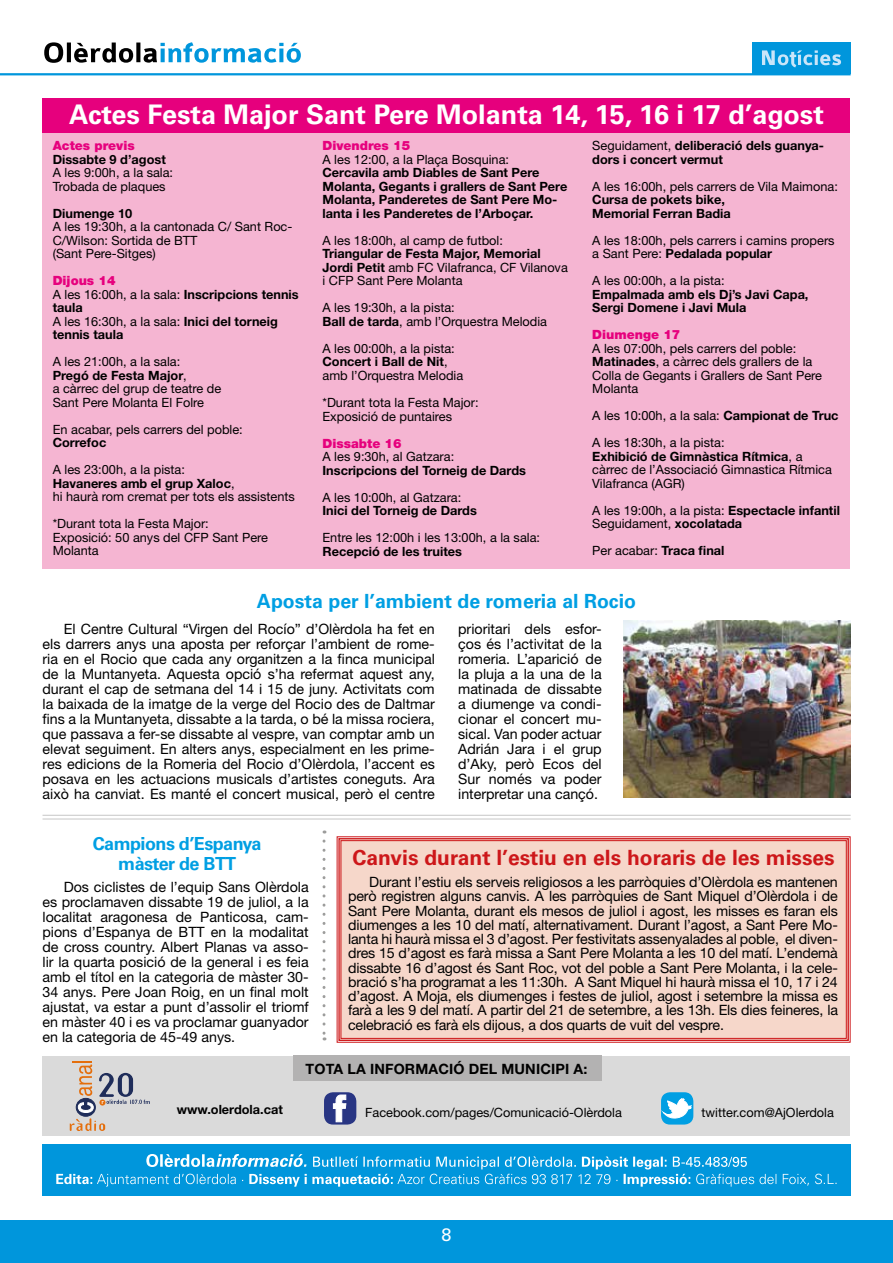
<style>
.page{position:relative;width:893px;height:1263px;background:#fff}
.page>*{position:absolute;margin:0;border:0;box-sizing:border-box;transform-origin:0 0}
.t1{font:700 27px "Univers";color:#fff}
.t2{font:700 21px "Univers";color:#cd171a}
.t3{font:700 19.5px "Univers";color:#009fe3}
.t4{font:700 18px/19.5px "Univers";letter-spacing:-.03em;color:#009fe3;text-align:center}
.t5{font:18px "Univers";color:#fff}
.t6{font:14.25px/15px "Helvetica Neue";color:#000;text-align:justify}
.t7{font:700 14.25px "Helvetica Neue";letter-spacing:.01em;color:#000}
.t8{font:12.75px/13.5px "Helvetica Neue";color:#000}
.t9{font:700 12.75px/13.5px "Helvetica Neue";color:#000}
.t10{font:900 12.75px "Helvetica Neue";color:#e6007d}
.s1{font-weight:900;color:#e6007d}
.s2{font-weight:400}
.s3{font-weight:700}
</style>
<div class="page">
<div style="left:0;top:1220px;width:893px;height:43px;background:#0096dc"></div>
<svg style="left:44px;top:42px;width:257px;height:21px"></svg>
<hr style="left:0;top:73px;width:851px;height:2px;background:#0096dc">
<div style="left:752px;top:43px;width:98px;height:31px;background:#0096dc"></div>
<svg style="left:762px;top:50px;width:79px;height:17px"></svg>
<div style="left:43px;top:1145px;width:808px;height:51px;background:#0096dc"></div>
<svg style="left:56px;top:1154px;width:780px;height:33px"></svg>
<div style="left:43px;top:1056px;width:807px;height:79px;background:#dadada"></div>
<div style="left:324px;top:1092px;width:32px;height:32px;background:#283583;border-radius:9px"></div>
<svg style="left:333px;top:1094px;width:14px;height:28px"></svg>
<div style="left:661px;top:1092px;width:32px;height:32px;background:#009fe3;border-radius:9px"></div>
<svg style="left:663px;top:1098px;width:29px;height:21px"></svg>
<hr style="left:72px;top:1061px;width:20px;height:2px;background:#e46e0c">
<svg style="left:70px;top:1064px;width:80px;height:67px"></svg>
<div style="left:293px;top:1056px;width:309px;height:25px;background:#b3b2b2"></div>
<hr style="left:43px;top:815px;width:808px;height:1px;background:#c6c6c6">
<hr style="left:43px;top:819px;width:808px;height:1px;background:#c6c6c6">
<svg style="left:322px;top:841px;width:4px;height:199px"></svg>
<div style="left:43px;top:98px;width:807px;height:36px;background:#e6007d"></div>
<div style="left:43px;top:133px;width:807px;height:435px;background:#f5b5d2"></div>
<div style="left:336px;top:836px;width:515px;height:207px;background:#f6d7ca"></div>
<div style="left:338px;top:838px;width:511px;height:203px;border:1px solid #cd171a"></div>
<div style="left:341px;top:840px;width:506px;height:199px;border:1px solid #cd171a"></div>
<img style="left:623px;top:621px;width:227px;height:176px">
<h1 class="t1" style="left:69px;top:99px;width:756px">Actes Festa Major Sant Pere Molanta 14, 15, 16 i 17 d’agost</h1>
<p class="t10" style="left:53px;top:138px;width:83px">Actes previs</p>
<p class="t9" style="left:53px;top:152px;width:115px">Dissabte 9 d’agost</p>
<p class="t8" style="left:53px;top:166px;width:122px">A les 9:00h, a la sala:<br>Trobada de plaques</p>
<p class="t9" style="left:53px;top:206px;width:81px">Diumenge 10</p>
<p class="t8" style="left:53px;top:220px;width:241px">A les 19:30h, a la cantonada C/ Sant Roc-<br>C/Wilson: Sortida de BTT<br>(Sant Pere-Sitges)</p>
<p class="t9" style="left:53px;top:274px;width:248px"><span class="s1">Dijous 14<br></span><span class="s2">A les 16:00h, a la sala:</span> Inscripcions tennis taula<br><span class="s2">A les 16:30h, a la sala:</span> Inici del torneig tennis taula</p>
<p class="t8" style="left:53px;top:355px;width:170px">A les 21:00h, a la sala:<br><span class="s3">Pregó de Festa Major</span>,<br>a càrrec del grup de teatre de<br>Sant Pere Molanta El Folre</p>
<p class="t8" style="left:53px;top:422px;width:192px">En acabar, pels carrers del poble:</p>
<p class="t9" style="left:53px;top:436px;width:55px">Correfoc</p>
<p class="t8" style="left:53px;top:463px;width:244px">A les 23:00h, a la pista:<br><span class="s3">Havaneres amb el grup Xaloc</span>,<br>hi haurà rom cremat per tots els assistents</p>
<p class="t8" style="left:53px;top:517px;width:217px">*Durant tota la Festa Major:<br>Exposició: 50 anys del CFP Sant Pere<br>Molanta</p>
<p class="t9" style="left:592px;top:139px;width:233px"><span class="s2">Seguidament,</span> deliberació dels guanya&shy;dors i concert vermut</p>
<p class="t8" style="left:592px;top:179px;width:247px">A les 16:00h, pels carrers de Vila Maimona:</p>
<p class="t9" style="left:592px;top:193px;width:140px">Cursa de pokets bike,<br>Memorial Ferran Badia</p>
<p class="t8" style="left:592px;top:233px;width:244px">A les 18:00h, pels carrers i camins propers a Sant Pere: <span class="s3">Pedalada popular</span></p>
<p class="t8" style="left:592px;top:274px;width:134px">A les 00:00h, a la pista:</p>
<p class="t9" style="left:592px;top:287px;width:218px">Empalmada amb els Dj’s Javi Capa,<br>Sergi Domene i Javi Mula</p>
<p class="t10" style="left:592px;top:327px;width:90px">Diumenge 17</p>
<p class="t8" style="left:592px;top:341px;width:231px">A les 07:00h, pels carrers del poble:<br><span class="s3">Matinades</span>, a càrrec dels grallers de la<br>Colla de Gegants i Grallers de Sant Pere<br>Molanta</p>
<p class="t8" style="left:592px;top:402px;width:248px;line-height:27px">A les 10:00h, a la sala: <span class="s3">Campionat de Truc<br></span>A les 18:30h, a la pista:</p>
<p class="t8" style="left:592px;top:449px;width:241px"><span class="s3">Exhibició de Gimnàstica Rítmica</span>, a càrrec de l’Associació Gimnastica Rítmica<br>Vilafranca (AGR)</p>
<p class="t8" style="left:592px;top:503px;width:249px">A les 19:00h, a la pista: <span class="s3">Espectacle infantil<br></span>Seguidament, <span class="s3">xocolatada</span></p>
<p class="t8" style="left:592px;top:544px;width:134px">Per acabar: <span class="s3">Traca final</span></p>
<p class="t10" style="left:322px;top:138px;width:89px">Divendres 15</p>
<p class="t8" style="left:322px;top:152px;width:188px">A les 12:00, a la Plaça Bosquina:</p>
<p class="t9" style="left:322px;top:166px;width:246px">Cercavila amb Diables de Sant Pere Molanta, Gegants i grallers de Sant Pere Molanta, Panderetes de Sant Pere Mo&shy;lanta i les Panderetes de l’Arboçar.</p>
<p class="t8" style="left:322px;top:233px;width:182px">A les 18:00h, al camp de futbol:</p>
<p class="t8" style="left:322px;top:247px;width:247px"><span class="s3">Triangular de Festa Major, Memorial<br>Jordi Petit</span> amb FC Vilafranca, CF Vilanova i CFP Sant Pere Molanta</p>
<p class="t8" style="left:322px;top:301px;width:226px">A les 19:30h, a la pista:<br><span class="s3">Ball de tarda</span>, amb l’Orquestra Melodia</p>
<p class="t8" style="left:322px;top:341px;width:142px">A les 00:00h, a la pista:<br><span class="s3">Concert i Ball de Nit</span>, amb l’Orquestra Melodia</p>
<p class="t8" style="left:322px;top:395px;width:158px">*Durant tota la Festa Major:<br>Exposició de puntaires</p>
<p class="t10" style="left:322px;top:435px;width:81px">Dissabte 16</p>
<p class="t8" style="left:322px;top:449px;width:133px">A les 9:30h, al Gatzara:</p>
<p class="t9" style="left:322px;top:463px;width:205px">Inscripcions del Torneig de Dards</p>
<p class="t8" style="left:322px;top:490px;width:140px">A les 10:00h, al Gatzara:</p>
<p class="t9" style="left:322px;top:503px;width:156px">Inici del Torneig de Dards</p>
<p class="t8" style="left:322px;top:531px;width:219px">Entre les 12:00h i les 13:00h, a la sala:</p>
<p class="t9" style="left:322px;top:544px;width:141px">Recepció de les truites</p>
<h3 class="t3" style="left:257px;top:590px;width:381px">Aposta per l’ambient de romeria al Rocio</h3>
<p class="t6" style="left:43px;top:621px;width:394px;text-indent:21px">El Centre Cultural “Virgen del Rocío” d’Olèrdola ha fet en els darrers anys una aposta per reforçar l’ambient de rome&shy;ria en el Rocio que cada any organitzen a la finca municipal de la Muntanyeta. Aquesta opció s’ha refermat aquest any, durant el cap de setmana del 14 i 15 de juny. Activitats com la baixada de la imatge de la verge del Rocio des de Daltmar fins a la Muntanyeta, dissabte a la tarda, o bé la missa rociera, que passava a fer-se dissabte al vespre, van comptar amb un elevat seguiment. En alters anys, especialment en les prime&shy;res edicions de la Romeria del Rocio d’Olèrdola, l’accent es posava en les actuacions musicals d’artistes coneguts. Ara això ha canviat. Es manté el concert musical, però el centre</p>
<p class="t6" style="left:458px;top:621px;width:145px">prioritari dels esfor&shy;ços és l’activitat de la romeria. L’aparició de la pluja a la una de la matinada de dissabte a diumenge va condi&shy;cionar el concert mu&shy;sical. Van poder actuar Adrián Jara i el grup d’Aky, però Ecos del Sur només va poder interpretar una cançó.</p>
<p class="t4" style="left:93px;top:834px;width:170px">Campions d’Espanya màster de BTT</p>
<p class="t6" style="left:43px;top:879px;width:268px;text-indent:21px">Dos ciclistes de l’equip Sans Olèrdola es proclamaven dissabte 19 de juliol, a la localitat aragonesa de Panticosa, cam&shy;pions d’Espanya de BTT en la modalitat de cross country. Albert Planas va asso&shy;lir la quarta posició de la general i es feia amb el títol en la categoria de màster 30- 34 anys. Pere Joan Roig, en un final molt ajustat, va estar a punt d’assolir el triomf en màster 40 i es va proclamar guanyador en la categoria de 45-49 anys.</p>
<h2 class="t2" style="left:352px;top:845px;width:484px">Canvis durant l’estiu en els horaris de les misses</h2>
<p class="t6" style="left:348px;top:875px;width:491px;line-height:14.2px;text-indent:21px">Durant l’estiu els serveis religiosos a les parròquies d’Olèrdola es mantenen però registren alguns canvis. A les parròquies de Sant Miquel d’Olèrdola i de Sant Pere Molanta, durant els mesos de juliol i agost, les misses es faran els diumenges a les 10 del matí, alternativament. Durant l’agost, a Sant Pere Mo&shy;lanta hi haurà missa el 3 d’agost. Per festivitats assenyalades al poble, el diven&shy;dres 15 d’agost es farà missa a Sant Pere Molanta a les 10 del matí. L’endemà dissabte 16 d’agost és Sant Roc, vot del poble a Sant Pere Molanta, i la cele&shy;bració s’ha programat a les 11:30h. A Sant Miquel hi haurà missa el 10, 17 i 24 d’agost. A Moja, els diumenges i festes de juliol, agost i setembre la missa es farà a les 9 del matí. A partir del 21 de setembre, a les 13h. Els dies feineres, la celebració es farà els dijous, a dos quarts de vuit del vespre.</p>
<p class="t7" style="left:306px;top:1060px;width:283px">TOTA LA INFORMACIÓ DEL MUNICIPI A:</p>
<p class="t9" style="left:177px;top:1102px;width:107px">www.olerdola.cat</p>
<p class="t8" style="left:365px;top:1105px;width:258px">Facebook.com/pages/Comunicació-Olèrdola</p>
<p class="t8" style="left:702px;top:1105px;width:134px">twitter.com@AjOlerdola</p>
<p class="t5" style="left:441px;top:1224px;width:12px">8</p>
</div>
